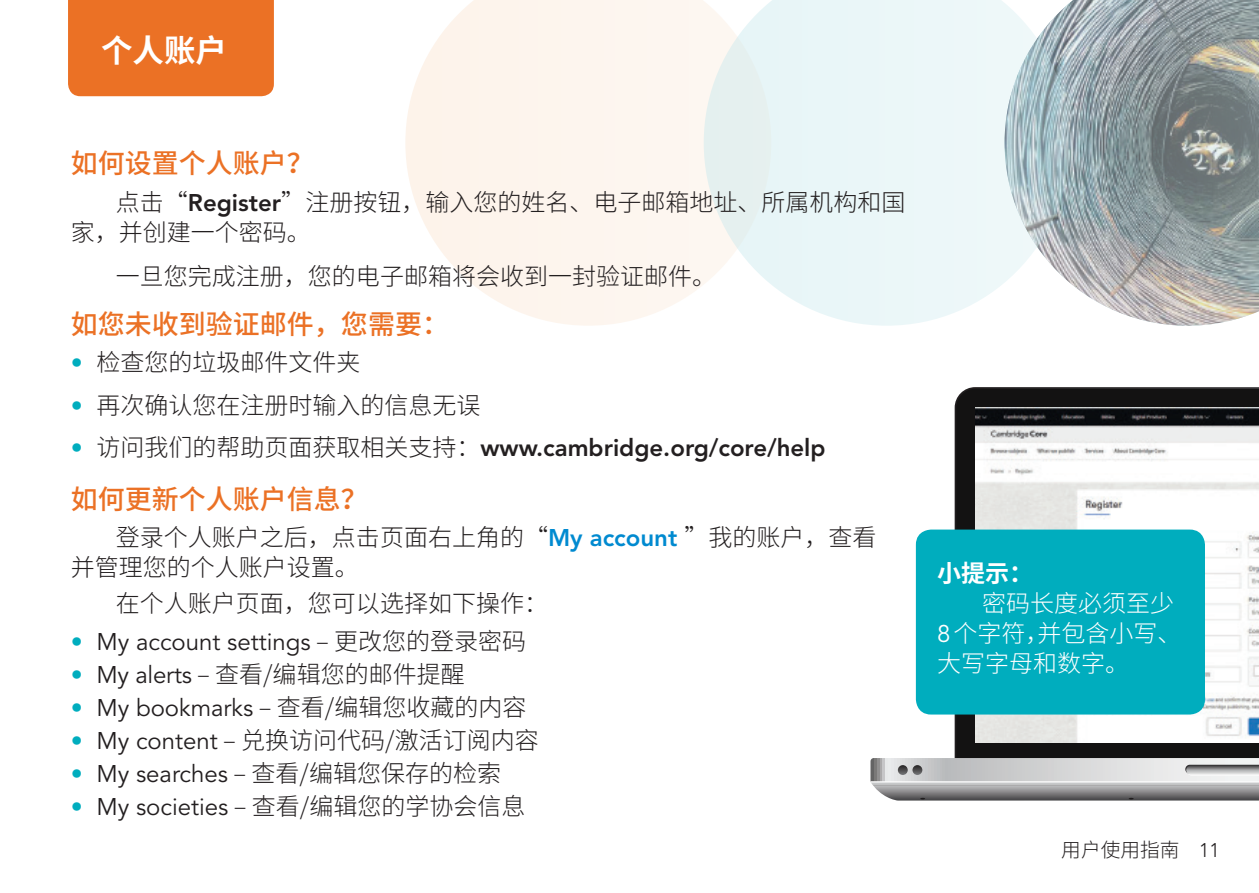
<style>
.page{position:relative;width:1259px;height:893px;background:#fff}
.page>*{position:absolute;margin:0;border:0;box-sizing:border-box;transform-origin:0 0}
.t1{font:700 31.5px "Noto Sans CJ Ksc";color:#fff}
.t2{font:500 27px "Noto Sans CJ Ksc";color:#eb7125}
.t3{font:300 24px/30px "Noto Sans CJ Ksc";color:#231f20}
.t4{font:800 24px "Avenir LT Std";color:#231f20}
.t5{font:24px "Avenir LT Std";color:#231f20}
.t6{font:300 24px/30px "Noto Sans CJ Ksc";color:#fff}
.t7{font:700 24px "Noto Sans CJ Ksc";color:#fff}
.t8{font:300 19.8px "Noto Sans CJ Ksc";color:#231f20}
.s1{font-family:"Avenir LT Std";font-weight:800}
.s2{font-family:"Avenir LT Std";font-weight:400;color:#00adbe}
.s3{font-weight:400;color:#00adbe}
.s4{font-family:"Noto Sans CJ Ksc";font-weight:300}
.s5{font-family:"Avenir LT Std";font-weight:800;color:#008ad0}
.s6{color:#00adbe}
.s7{font-family:"Avenir LT Std";font-weight:400}
.s8{font-family:"Avenir LT Std"}
</style>
<div class="page">
<img style="left:1069px;top:0;width:190px;height:326px">
<svg style="left:405px;top:0;width:299px;height:326px;fill:#fdf5ee"></svg>
<svg style="left:704px;top:0;width:365px;height:326px;background:#e6f0f2"></svg>
<div style="left:68px;top:0;width:206px;height:96px;background:#eb7125"></div>
<div style="left:956px;top:389px;width:303px;height:369px;background:#131212"></div>
<svg style="left:870px;top:758px;width:389px;height:43px;background:#b4b4b6"></svg>
<img style="left:975px;top:408px;width:284px;height:334px">
<div style="left:916px;top:530px;width:289px;height:184px;background:#00adbe;border-radius:15px"></div>
<h1 class="t1" style="left:101px;top:33px;width:127px">个人账户</h1>
<p class="t2" style="left:71px;top:148px;width:244px">如何设置个人账户？</p>
<p class="t3" style="left:71px;top:187px;width:836px;text-indent:45px">点击“<span class="s1">Register</span>”注册按钮，输入您的姓名、电子邮箱地址、所属机构和国家，并创建一个密码。</p>
<p class="t3" style="left:116px;top:262px;width:601px">一旦您完成注册，您的电子邮箱将会收到一封验证邮件。</p>
<p class="t2" style="left:71px;top:309px;width:379px">如您未收到验证邮件，您需要：</p>
<p class="t3" style="left:71px;top:348px;width:291px"><span class="s2">•</span> 检查您的垃圾邮件文件夹</p>
<p class="t3" style="left:71px;top:390px;width:411px"><span class="s2">•</span> 再次确认您在注册时输入的信息无误</p>
<p class="t4" style="left:71px;top:433px;width:756px"><span class="s3">•</span> <span class="s4">访问我们的帮助页面获取相关支持：</span>www.cambridge.org/core/help</p>
<p class="t2" style="left:71px;top:484px;width:298px">如何更新个人账户信息？</p>
<p class="t3" style="left:71px;top:523px;width:807px;text-indent:45px">登录个人账户之后，点击页面右上角的“<span class="s5">My account</span> ”我的账户，查看并管理您的个人账户设置。</p>
<p class="t3" style="left:116px;top:589px;width:433px">在个人账户页面，您可以选择如下操作：</p>
<p class="t5" style="left:71px;top:628px;width:457px"><span class="s6">•</span> My account settings <span class="s4">‒ 更改您的登录密码</span></p>
<p class="t3" style="left:71px;top:659px;width:395px"><span class="s2">•</span> <span class="s7">My alerts</span> ‒ 查看/编辑您的邮件提醒</p>
<p class="t3" style="left:71px;top:693px;width:457px"><span class="s2">•</span> <span class="s7">My bookmarks</span> ‒ 查看/编辑您收藏的内容</p>
<p class="t3" style="left:71px;top:726px;width:469px"><span class="s2">•</span> <span class="s7">My content</span> ‒ 兑换访问代码/激活订阅内容</p>
<p class="t3" style="left:71px;top:759px;width:432px"><span class="s2">•</span> <span class="s7">My searches</span> ‒ 查看/编辑您保存的检索</p>
<p class="t3" style="left:71px;top:792px;width:456px"><span class="s2">•</span> <span class="s7">My societies</span> ‒ 查看/编辑您的学协会信息</p>
<p class="t7" style="left:937px;top:560px;width:97px">小提示：</p>
<p class="t6" style="left:937px;top:589px;width:246px;text-indent:45px">密码长度必须至少<br><span class="s7">8</span>个字符，并包含小写、大写字母和数字。</p>
<p class="t8" style="left:1061px;top:838px;width:160px">用户使用指南 <span class="s8">11</span></p>
</div>
